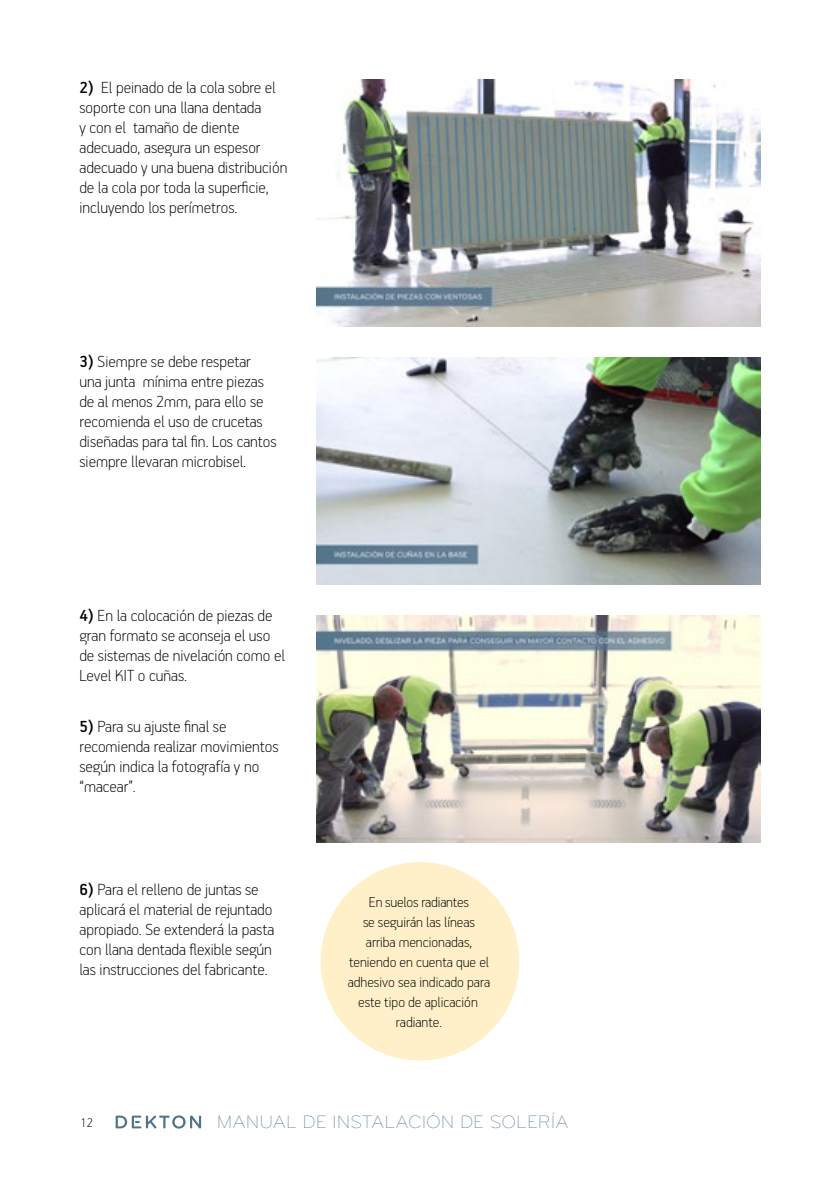
<style>
.page{position:relative;width:840px;height:1191px;background:#fff}
.page>*{position:absolute;margin:0;border:0;box-sizing:border-box;transform-origin:0 0}
.t1{font:18.6px "Bryant Pro Light Alternate";color:#50748a}
.t2{font:100 18px/20px "PF Handbook Pro";color:#000}
.t3{font:100 16px/20px "PF Handbook Pro";color:#000;text-align:center}
.t4{font:100 14px "PF Handbook Pro";color:#000}
.s1{font-weight:500}
</style>
<div class="page">
<svg style="left:115px;top:1115px;width:87px;height:14px"></svg>
<div style="left:320px;top:862px;width:199px;height:198px;background:#fff0c9;border-radius:50%"></div>
<img style="left:317px;top:79px;width:443px;height:247px">
<img style="left:316px;top:357px;width:444px;height:227px">
<img style="left:316px;top:615px;width:444px;height:227px">
<p class="t2" style="left:79px;top:76px;width:209px"><span class="s1">2)</span> El peinado de la cola sobre el soporte con una llana dentada<br>y con el tamaño de diente adecuado, asegura un espesor adecuado y una buena distribución de la cola por toda la superficie, incluyendo los perímetros.</p>
<p class="t2" style="left:79px;top:350px;width:199px"><span class="s1">3)</span> Siempre se debe respetar una junta mínima entre piezas de al menos 2mm, para ello se recomienda el uso de crucetas diseñadas para tal fin. Los cantos siempre llevaran microbisel.</p>
<p class="t2" style="left:79px;top:604px;width:207px"><span class="s1">4)</span> En la colocación de piezas de gran formato se aconseja el uso de sistemas de nivelación como el<br>Level KIT o cuñas.</p>
<p class="t2" style="left:79px;top:716px;width:200px"><span class="s1">5)</span> Para su ajuste final se recomienda realizar movimientos según indica la fotografía y no “macear”.</p>
<p class="t2" style="left:79px;top:878px;width:196px"><span class="s1">6)</span> Para el relleno de juntas se aplicará el material de rejuntado apropiado. Se extenderá la pasta con llana dentada flexible según las instrucciones del fabricante.</p>
<p class="t3" style="left:347px;top:891px;width:144px">En suelos radiantes<br>se seguirán las líneas arriba mencionadas, teniendo en cuenta que el adhesivo sea indicado para este tipo de aplicación radiante.</p>
<p class="t4" style="left:81px;top:1114px;width:14px">12</p>
<p class="t1" style="left:217px;top:1112px;width:353px">MANUAL DE INSTALACIÓN DE SOLERÍA</p>
</div>
